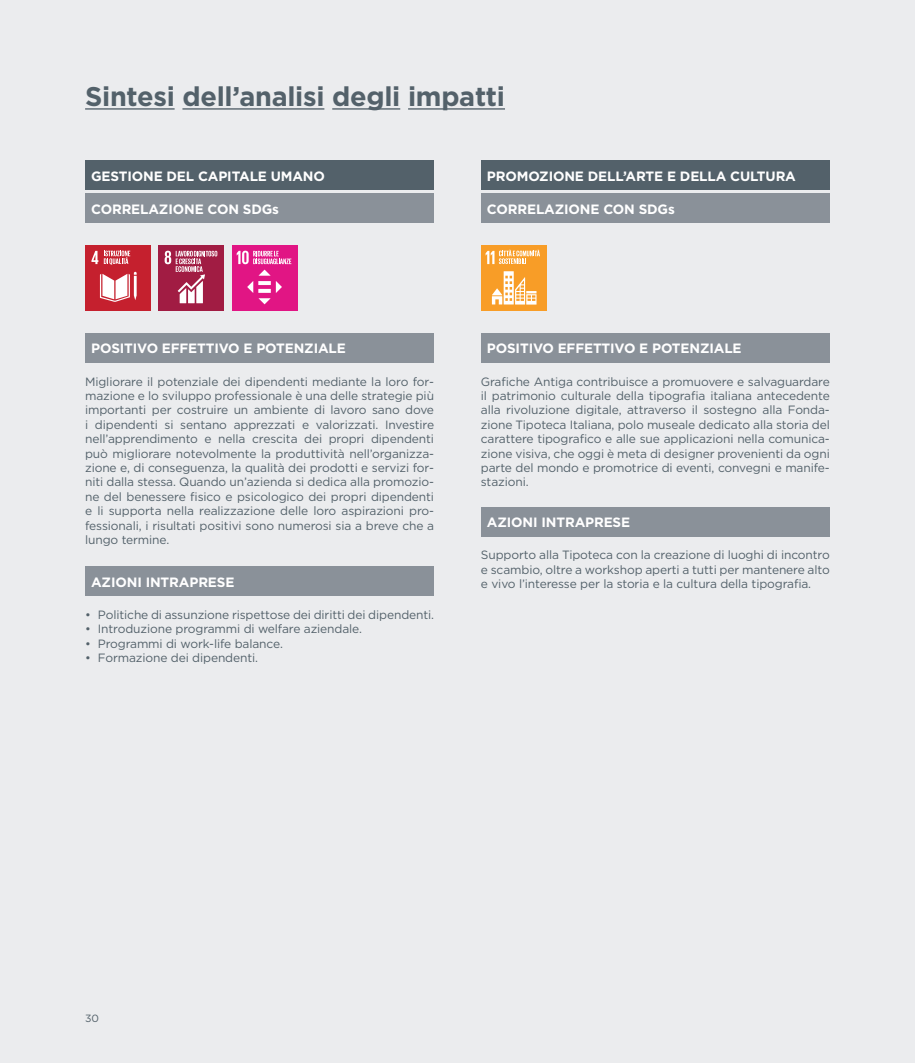
<style>
.page{position:relative;width:915px;height:1063px;background:#fff}
.page>*{position:absolute;margin:0;border:0;box-sizing:border-box;transform-origin:0 0}
.t1{font:700 27px "Gotham";letter-spacing:-.01em;color:#53616a}
.t2{font:700 13.5px "Gotham";letter-spacing:-.01em;color:#fff}
.t3{font:12px/14.4px "Gotham";letter-spacing:-.01em;color:#53616a;text-align:justify}
.t4{font:10.5px "Gotham";color:#53616a}
</style>
<div class="page">
<div style="left:0;top:0;width:914px;height:1063px;background:#ebecee"></div>
<div style="left:480px;top:245px;width:66px;height:66px;background:#f89d27"></div>
<svg style="left:491px;top:271px;width:45px;height:34px"></svg>
<svg style="left:485px;top:250px;width:55px;height:14px"></svg>
<div style="left:85px;top:160px;width:349px;height:30px;background:#53616a"></div>
<div style="left:480px;top:160px;width:349px;height:30px;background:#53616a"></div>
<div style="left:85px;top:194px;width:349px;height:29px;background:#8a9199"></div>
<div style="left:480px;top:194px;width:349px;height:29px;background:#8a9199"></div>
<div style="left:85px;top:333px;width:349px;height:30px;background:#8a9199"></div>
<div style="left:85px;top:566px;width:349px;height:30px;background:#8a9199"></div>
<div style="left:480px;top:333px;width:349px;height:30px;background:#8a9199"></div>
<div style="left:480px;top:507px;width:349px;height:30px;background:#8a9199"></div>
<div style="left:85px;top:245px;width:66px;height:66px;background:#c5202e"></div>
<svg style="left:91px;top:251px;width:7px;height:13px"></svg>
<svg style="left:100px;top:272px;width:37px;height:30px"></svg>
<svg style="left:104px;top:251px;width:26px;height:14px"></svg>
<div style="left:232px;top:245px;width:65px;height:66px;background:#e11584"></div>
<svg style="left:276px;top:281px;width:6px;height:12px"></svg>
<svg style="left:247px;top:270px;width:23px;height:34px"></svg>
<svg style="left:236px;top:251px;width:55px;height:13px"></svg>
<div style="left:158px;top:245px;width:66px;height:66px;background:#a11c43"></div>
<svg style="left:164px;top:251px;width:53px;height:52px"></svg>
<hr style="left:85px;top:108px;width:89px;height:2px;background:#53616a">
<hr style="left:182px;top:108px;width:142px;height:2px;background:#53616a">
<hr style="left:332px;top:108px;width:68px;height:2px;background:#53616a">
<hr style="left:408px;top:108px;width:97px;height:2px;background:#53616a">
<h1 class="t1" style="left:85px;top:87px;width:421px">Sintesi dell’analisi degli impatti</h1>
<p class="t2" style="left:91px;top:171px;width:235px">GESTIONE DEL CAPITALE UMANO</p>
<p class="t2" style="left:486px;top:171px;width:310px">PROMOZIONE DELL’ARTE E DELLA CULTURA</p>
<p class="t2" style="left:91px;top:204px;width:189px">CORRELAZIONE CON SDGs</p>
<p class="t2" style="left:486px;top:204px;width:189px">CORRELAZIONE CON SDGs</p>
<p class="t2" style="left:91px;top:344px;width:256px">POSITIVO EFFETTIVO E POTENZIALE</p>
<p class="t3" style="left:85px;top:375px;width:350px">Migliorare il potenziale dei dipendenti mediante la loro for&shy;mazione e lo sviluppo professionale è una delle strategie più importanti per costruire un ambiente di lavoro sano dove i dipendenti si sentano apprezzati e valorizzati. Investire nell’apprendimento e nella crescita dei propri dipendenti può migliorare notevolmente la produttività nell’organizza&shy;zione e, di conseguenza, la qualità dei prodotti e servizi for&shy;niti dalla stessa. Quando un’azienda si dedica alla promozio&shy;ne del benessere fisico e psicologico dei propri dipendenti e li supporta nella realizzazione delle loro aspirazioni pro&shy;fessionali, i risultati positivi sono numerosi sia a breve che a lungo termine.</p>
<p class="t2" style="left:91px;top:577px;width:145px">AZIONI INTRAPRESE</p>
<p class="t3" style="left:85px;top:608px;width:350px">• Politiche di assunzione rispettose dei diritti dei dipendenti.</p>
<p class="t3" style="left:85px;top:623px;width:278px">• Introduzione programmi di welfare aziendale.</p>
<p class="t3" style="left:85px;top:637px;width:199px">• Programmi di work-life balance.</p>
<p class="t3" style="left:85px;top:651px;width:174px">• Formazione dei dipendenti.</p>
<p class="t2" style="left:486px;top:344px;width:256px">POSITIVO EFFETTIVO E POTENZIALE</p>
<p class="t3" style="left:480px;top:375px;width:350px">Grafiche Antiga contribuisce a promuovere e salvaguardare il patrimonio culturale della tipografia italiana antecedente alla rivoluzione digitale, attraverso il sostegno alla Fonda&shy;zione Tipoteca Italiana, polo museale dedicato alla storia del carattere tipografico e alle sue applicazioni nella comunica&shy;zione visiva, che oggi è meta di designer provenienti da ogni parte del mondo e promotrice di eventi, convegni e manife&shy;stazioni.</p>
<p class="t2" style="left:486px;top:517px;width:145px">AZIONI INTRAPRESE</p>
<p class="t3" style="left:480px;top:549px;width:350px">Supporto alla Tipoteca con la creazione di luoghi di incontro e scambio, oltre a workshop aperti a tutti per mantenere alto e vivo l’interesse per la storia e la cultura della tipografia.</p>
<p class="t4" style="left:85px;top:1014px;width:15px">30</p>
</div>
